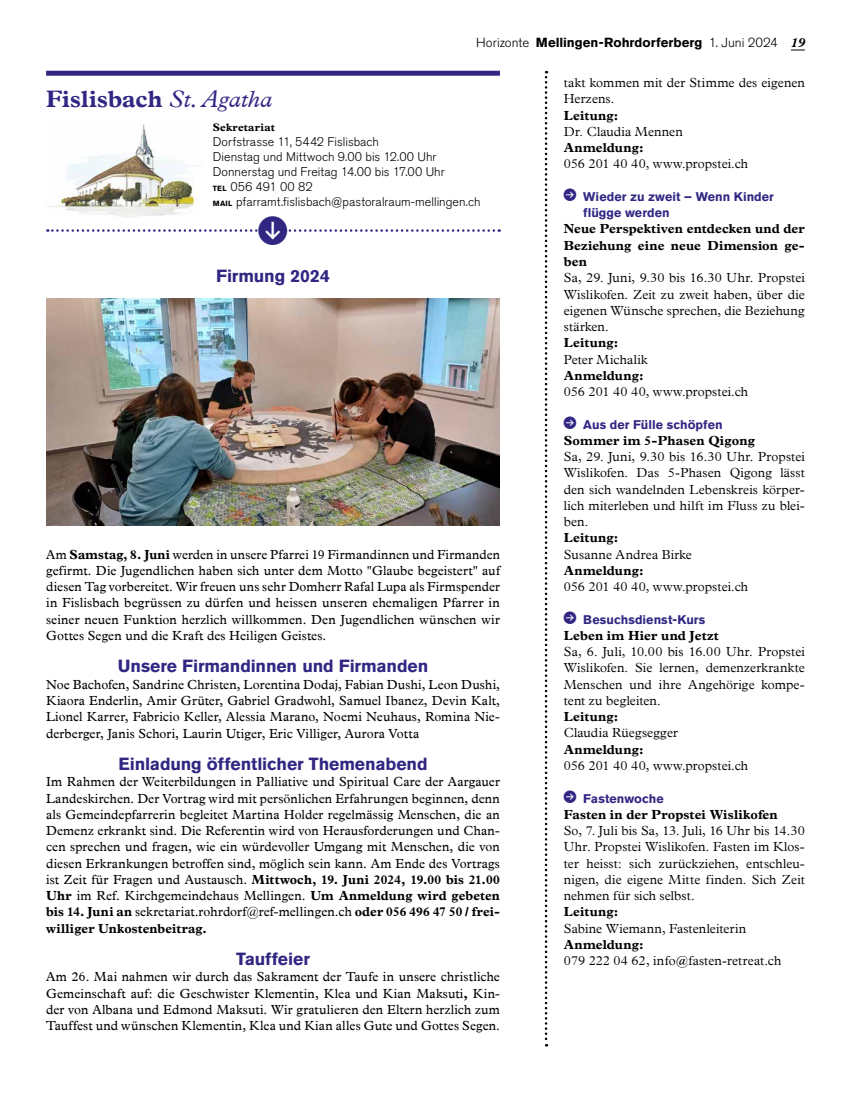
<style>
.page{position:relative;width:851px;height:1099px;background:#fff}
.page>*{position:absolute;margin:0;border:0;box-sizing:border-box;transform-origin:0 0}
.t1{font:700 23.75px "Plantin MT Pro";color:#312783}
.t2{font:700 17.5px "Akzidenz Grotesk Pro";letter-spacing:-.005em;color:#312783}
.t3{font:13.12px/16.2px "Plantin MT Pro";letter-spacing:.01em;color:#000;text-align:justify}
.t4{font:300 13.12px/16.2px "Plantin MT Pro";letter-spacing:.005em;color:#000;text-align:justify}
.t5{font:700 13.12px/16.2px "Plantin MT Pro";letter-spacing:.01em;color:#000;text-align:justify}
.t6{font:700 13.12px "Akzidenz Grotesk Pro";letter-spacing:.005em;color:#000}
.t7{font:300 12.5px/15px "Akzidenz Grotesk Pro";letter-spacing:.005em;color:#000}
.t8{font:700 12.5px/16.2px "Akzidenz Grotesk Pro";letter-spacing:.005em;color:#312783}
.t9{font:700 11px "Plantin MT Pro";letter-spacing:.025em;color:#000}
.s1{font-weight:300}
.s2{font-family:"Plantin MT Pro";font-style:italic}
.s3{font-weight:400;font-style:italic}
.s4{font-weight:700;font-size:7.5px}
.s5{font-weight:700}
</style>
<div class="page">
<svg style="left:791px;top:50px;width:13px;height:1px"></svg>
<img style="left:46px;top:298px;width:454px;height:227px">
<div style="left:46px;top:71px;width:454px;height:5px;background:#312783"></div>
<img style="left:47px;top:124px;width:151px;height:92px">
<svg style="left:544px;top:71px;width:3px;height:975px"></svg>
<svg style="left:47px;top:216px;width:452px;height:16px"></svg>
<p class="t6" style="left:476px;top:34px;width:330px"><span class="s1">Horizonte</span> Mellingen-Rohrdorferberg <span class="s1">1. Juni 2024</span> <span class="s2">19</span></p>
<h1 class="t1" style="left:46px;top:85px;width:227px">Fislisbach <span class="s3">St.Agatha</span></h1>
<p class="t9" style="left:213px;top:120px;width:64px">Sekretariat</p>
<p class="t7" style="left:213px;top:134px;width:269px">Dorfstrasse 11, 5442 Fislisbach<br>Dienstag und Mittwoch 9.00 bis 12.00 Uhr Donnerstag und Freitag 14.00 bis 17.00 Uhr<br><span class="s4">TEL</span> 056 491 00 82<br><span class="s4">MAIL</span> pfarramt.fislisbach@pastoralraum-mellingen.ch</p>
<h2 class="t2" style="left:216px;top:265px;width:115px">Firmung 2024</h2>
<p class="t3" style="left:46px;top:546px;width:455px">Am <span class="s5">Samstag, 8. Juni</span> werden in unsere Pfarrei 19 Firmandinnen und Firmanden gefirmt. Die Jugendlichen haben sich unter dem Motto "Glaube begeistert" auf diesen Tag vorbereitet. Wir freuen uns sehr Domherr Rafal Lupa als Firmspender in Fislisbach begrüssen zu dürfen und heissen unseren ehemaligen Pfarrer in seiner neuen Funktion herzlich willkommen. Den Jugendlichen wünschen wir Gottes Segen und die Kraft des Heiligen Geistes.</p>
<h2 class="t2" style="left:118px;top:655px;width:312px">Unsere Firmandinnen und Firmanden</h2>
<p class="t3" style="left:46px;top:676px;width:455px">Noe Bachofen, Sandrine Christen, Lorentina Dodaj, Fabian Dushi, Leon Dushi, Kiaora Enderlin, Amir Grüter, Gabriel Gradwohl, Samuel Ibanez, Devin Kalt, Lionel Karrer, Fabricio Keller, Alessia Marano, Noemi Neuhaus, Romina Nie&shy;derberger, Janis Schori, Laurin Utiger, Eric Villiger, Aurora Votta</p>
<h2 class="t2" style="left:118px;top:752px;width:310px">Einladung öffentlicher Themenabend</h2>
<p class="t3" style="left:46px;top:773px;width:455px">Im Rahmen der Weiterbildungen in Palliative und Spiritual Care der Aargauer Landeskirchen. Der Vortrag wird mit persönlichen Erfahrungen beginnen, denn als Gemeindepfarrerin begleitet Martina Holder regelmässig Menschen, die an Demenz erkrankt sind. Die Referentin wird von Herausforderungen und Chan&shy;cen sprechen und fragen, wie ein würdevoller Umgang mit Menschen, die von diesen Erkrankungen betroffen sind, möglich sein kann. Am Ende des Vortrags ist Zeit für Fragen und Austausch. <span class="s5">Mittwoch, 19. Juni 2024, 19.00 bis 21.00<br>Uhr</span> im Ref. Kirchgemeindehaus Mellingen. <span class="s5">Um Anmeldung wird gebeten bis 14. Juni an</span> sekretariat.rohrdorf@ref-mellingen.ch <span class="s5">oder 056 496 47 50 / frei&shy;williger Unkostenbeitrag.</span></p>
<h2 class="t2" style="left:236px;top:947px;width:75px">Tauffeier</h2>
<p class="t3" style="left:46px;top:968px;width:455px">Am 26. Mai nahmen wir durch das Sakrament der Taufe in unsere christliche Gemeinschaft auf: die Geschwister Klementin, Klea und Kian Maksuti<span class="s5">,</span> Kin&shy;der von Albana und Edmond Maksuti. Wir gratulieren den Eltern herzlich zum Tauffest und wünschen Klementin, Klea und Kian alles Gute und Gottes Segen.</p>
<p class="t4" style="left:563px;top:75px;width:242px">takt kommen mit der Stimme des eigenen<br>Herzens.</p>
<p class="t5" style="left:563px;top:107px;width:56px">Leitung:</p>
<p class="t4" style="left:563px;top:123px;width:120px">Dr. Claudia Mennen</p>
<p class="t5" style="left:563px;top:139px;width:81px">Anmeldung:</p>
<p class="t4" style="left:563px;top:156px;width:186px">056 201 40 40, www.propstei.ch</p>
<p class="t8" style="left:583px;top:188px;width:192px">Wieder zu zweit – Wenn Kinder flügge werden</p>
<p class="t5" style="left:563px;top:221px;width:242px">Neue Perspektiven entdecken und der Beziehung eine neue Dimension ge&shy;ben</p>
<p class="t4" style="left:563px;top:270px;width:242px">Sa, 29. Juni, 9.30 bis 16.30 Uhr. Propstei Wislikofen. Zeit zu zweit haben, über die eigenen Wünsche sprechen, die Beziehung stärken.</p>
<p class="t5" style="left:563px;top:334px;width:56px">Leitung:</p>
<p class="t4" style="left:563px;top:351px;width:85px">Peter Michalik</p>
<p class="t5" style="left:563px;top:367px;width:81px">Anmeldung:</p>
<p class="t4" style="left:563px;top:383px;width:186px">056 201 40 40, www.propstei.ch</p>
<p class="t8" style="left:583px;top:416px;width:141px">Aus der Fülle schöpfen</p>
<p class="t5" style="left:563px;top:432px;width:193px">Sommer im 5-Phasen Qigong</p>
<p class="t4" style="left:563px;top:448px;width:242px">Sa, 29. Juni, 9.30 bis 16.30 Uhr. Propstei Wislikofen. Das 5-Phasen Qigong lässt den sich wandelnden Lebenskreis körper&shy;lich miterleben und hilft im Fluss zu blei&shy;ben.</p>
<p class="t5" style="left:563px;top:529px;width:56px">Leitung:</p>
<p class="t4" style="left:563px;top:546px;width:130px">Susanne Andrea Birke</p>
<p class="t5" style="left:563px;top:562px;width:81px">Anmeldung:</p>
<p class="t4" style="left:563px;top:578px;width:186px">056 201 40 40, www.propstei.ch</p>
<p class="t8" style="left:583px;top:611px;width:123px">Besuchsdienst-Kurs</p>
<p class="t5" style="left:563px;top:627px;width:156px">Leben im Hier und Jetzt</p>
<p class="t4" style="left:563px;top:643px;width:242px">Sa, 6. Juli, 10.00 bis 16.00 Uhr. Propstei Wislikofen. Sie lernen, demenzerkrankte Menschen und ihre Angehörige kompe&shy;tent zu begleiten.</p>
<p class="t5" style="left:563px;top:708px;width:56px">Leitung:</p>
<p class="t4" style="left:563px;top:725px;width:116px">Claudia Rüegsegger</p>
<p class="t5" style="left:563px;top:741px;width:81px">Anmeldung:</p>
<p class="t4" style="left:563px;top:757px;width:186px">056 201 40 40, www.propstei.ch</p>
<p class="t8" style="left:583px;top:789px;width:82px">Fastenwoche</p>
<p class="t5" style="left:563px;top:806px;width:215px">Fasten in der Propstei Wislikofen</p>
<p class="t4" style="left:563px;top:822px;width:242px">So, 7. Juli bis Sa, 13. Juli, 16 Uhr bis 14.30<br>Uhr. Propstei Wislikofen. Fasten im Klos&shy;ter heisst: sich zurückziehen, entschleu&shy;nigen, die eigene Mitte finden. Sich Zeit nehmen für sich selbst.</p>
<p class="t5" style="left:563px;top:903px;width:56px">Leitung:</p>
<p class="t4" style="left:563px;top:920px;width:184px">Sabine Wiemann, Fastenleiterin</p>
<p class="t5" style="left:563px;top:936px;width:81px">Anmeldung:</p>
<p class="t4" style="left:563px;top:952px;width:219px">079 222 04 62, info@fasten-retreat.ch</p>
</div>
